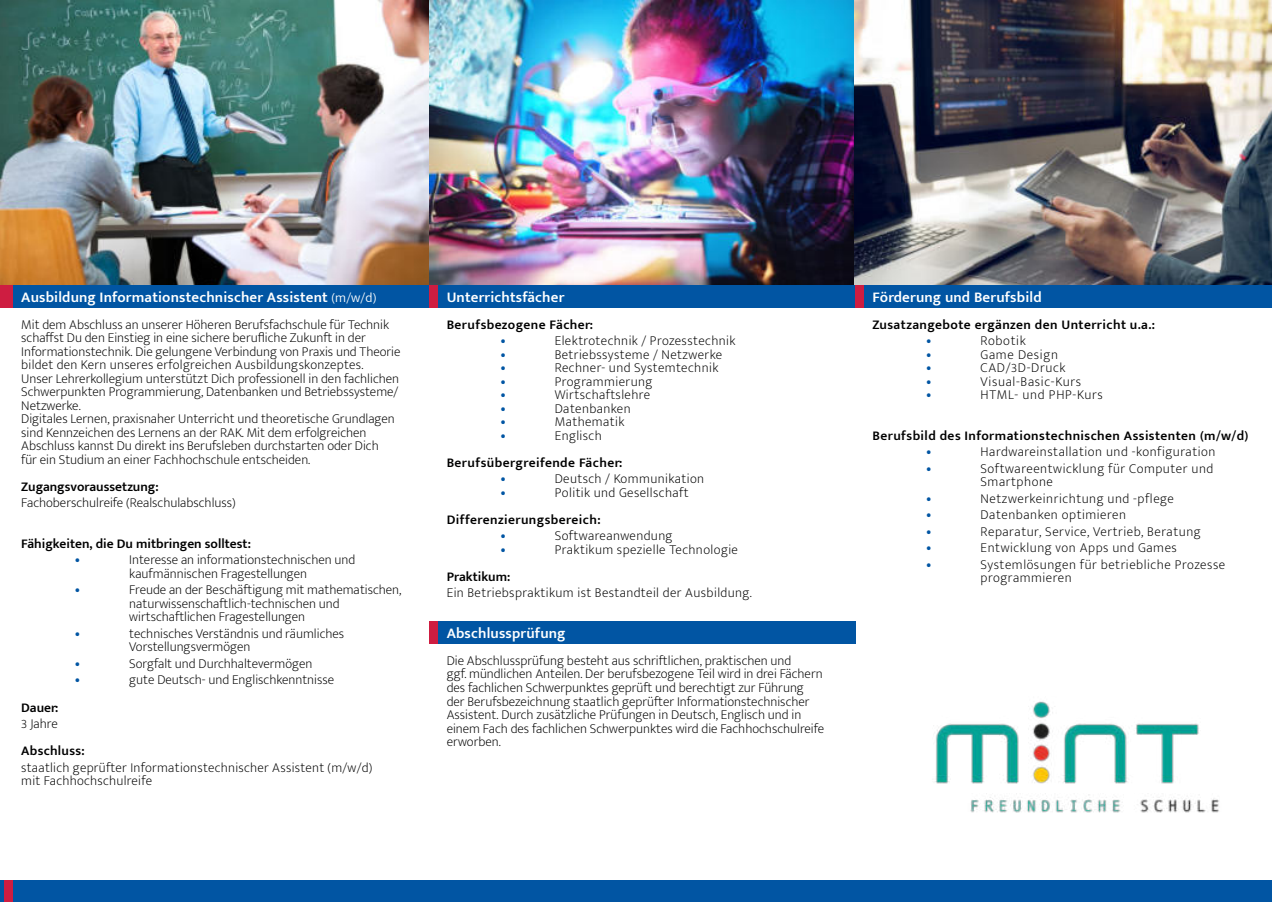
<style>
.page{position:relative;width:1272px;height:902px;background:#fff}
.page>*{position:absolute;margin:0;border:0;box-sizing:border-box;transform-origin:0 0}
.t1{font:600 15px "Mukta Mahee";letter-spacing:.01em;color:#fff}
.t2{font:200 13.5px/13.5px "Mukta Mahee";color:#000001}
.t3{font:200 13.5px "Mukta Mahee";letter-spacing:.03em;color:#000001}
.t4{font:200 13.5px/13.5px "Mukta Mahee";letter-spacing:.04em;color:#000001}
.t5{font:600 13.5px "Mukta Mahee";letter-spacing:.03em;color:#000001}
.t6{font:200 13.5px/13.5px "Mukta Mahee";letter-spacing:.02em;color:#000001}
.t7{font:600 13.5px "Mukta Mahee";color:#000001}
.t8{font:200 13.5px "Mukta Mahee";letter-spacing:.05em;color:#000001}
.t9{font:800 13.5px "Mukta Mahee";color:#0155a3}
.s1{font-weight:300;font-size:13.5px}
</style>
<div class="page">
<div style="left:434px;top:621px;width:421px;height:22px;background:#0155a3"></div>
<div style="left:429px;top:621px;width:9px;height:22px;background:#ce1d41"></div>
<img style="left:0;top:0;width:1271px;height:286px">
<div style="left:0;top:286px;width:1271px;height:22px;background:#0155a3"></div>
<div style="left:0;top:880px;width:1271px;height:21px;background:#0155a3"></div>
<div style="left:0;top:286px;width:13px;height:22px;background:#ce1d41"></div>
<div style="left:429px;top:286px;width:9px;height:22px;background:#ce1d41"></div>
<div style="left:855px;top:286px;width:8px;height:22px;background:#ce1d41"></div>
<img style="left:935px;top:701px;width:284px;height:112px">
<div style="left:4px;top:880px;width:9px;height:21px;background:#ce1d41"></div>
<p class="t1" style="left:21px;top:290px;width:356px">Ausbildung Informationstechnischer Assistent <span class="s1">(m/w/d)</span></p>
<p class="t2" style="left:21px;top:319px;width:381px">Mit dem Abschluss an unserer Höheren Berufsfachschule für Technik scha昀昀st Du den Einstieg in eine sichere beru昀氀iche Zukunft in der Informationstechnik. Die gelungene Verbindung von Praxis und Theorie bildet den Kern unseres erfolgreichen Ausbildungskonzeptes.<br>Unser Lehrerkollegium unterstützt Dich professionell in den fachlichen Schwerpunkten Programmierung, Datenbanken und Betriebssysteme/ Netzwerke.<br>Digitales Lernen, praxisnaher Unterricht und theoretische Grundlagen sind Kennzeichen des Lernens an der RAK. Mit dem erfolgreichen Abschluss kannst Du direkt ins Berufsleben durchstarten oder Dich<br>für ein Studium an einer Fachhochschule entscheiden.</p>
<p class="t7" style="left:21px;top:480px;width:139px">Zugangsvoraussetzung:</p>
<p class="t2" style="left:21px;top:497px;width:216px">Fachoberschulreife (Realschulabschluss)</p>
<p class="t7" style="left:21px;top:537px;width:231px">Fähigkeiten, die Du mitbringen solltest:</p>
<p class="t9" style="left:75px;top:551px;width:6px">•</p>
<p class="t2" style="left:129px;top:554px;width:227px">Interesse an informationstechnischen und kaufmännischen Fragestellungen</p>
<p class="t9" style="left:75px;top:581px;width:6px">•</p>
<p class="t2" style="left:129px;top:584px;width:273px">Freude an der Beschäftigung mit mathematischen, naturwissenschaftlich-technischen und wirtschaftlichen Fragestellungen</p>
<p class="t9" style="left:75px;top:625px;width:6px">•</p>
<p class="t2" style="left:129px;top:628px;width:216px">technisches Verständnis und räumliches<br>Vorstellungsvermögen</p>
<p class="t9" style="left:75px;top:655px;width:6px">•</p>
<p class="t2" style="left:129px;top:658px;width:184px">Sorgfalt und Durchhaltevermögen</p>
<p class="t9" style="left:75px;top:671px;width:6px">•</p>
<p class="t2" style="left:129px;top:674px;width:206px">gute Deutsch- und Englischkenntnisse</p>
<p class="t5" style="left:21px;top:701px;width:39px">Dauer:</p>
<p class="t2" style="left:21px;top:718px;width:38px">3 Jahre</p>
<p class="t5" style="left:21px;top:744px;width:65px">Abschluss:</p>
<p class="t6" style="left:21px;top:761px;width:352px">staatlich geprüfter Informationstechnischer Assistent (m/w/d) mit Fachhochschulreife</p>
<p class="t1" style="left:446px;top:290px;width:119px">Unterrichtsfächer</p>
<p class="t5" style="left:446px;top:318px;width:148px">Berufsbezogene Fächer:</p>
<p class="t9" style="left:500px;top:332px;width:6px">•</p>
<p class="t3" style="left:554px;top:335px;width:182px">Elektrotechnik / Prozesstechnik</p>
<p class="t9" style="left:500px;top:346px;width:6px">•</p>
<p class="t3" style="left:554px;top:349px;width:169px">Betriebssysteme / Netzwerke</p>
<p class="t9" style="left:500px;top:359px;width:6px">•</p>
<p class="t3" style="left:554px;top:362px;width:165px">Rechner- und Systemtechnik</p>
<p class="t9" style="left:500px;top:373px;width:6px">•</p>
<p class="t3" style="left:554px;top:376px;width:99px">Programmierung</p>
<p class="t9" style="left:500px;top:386px;width:6px">•</p>
<p class="t3" style="left:554px;top:386px;width:97px">Wirtschaftslehre</p>
<p class="t9" style="left:500px;top:400px;width:6px">•</p>
<p class="t3" style="left:554px;top:403px;width:77px">Datenbanken</p>
<p class="t9" style="left:500px;top:413px;width:6px">•</p>
<p class="t3" style="left:554px;top:416px;width:71px">Mathematik</p>
<p class="t9" style="left:500px;top:427px;width:6px">•</p>
<p class="t3" style="left:554px;top:430px;width:49px">Englisch</p>
<p class="t5" style="left:446px;top:456px;width:177px">Berufsübergreifende Fächer:</p>
<p class="t9" style="left:500px;top:470px;width:6px">•</p>
<p class="t3" style="left:554px;top:473px;width:151px">Deutsch / Kommunikation</p>
<p class="t9" style="left:500px;top:484px;width:6px">•</p>
<p class="t3" style="left:554px;top:487px;width:135px">Politik und Gesellschaft</p>
<p class="t5" style="left:446px;top:513px;width:155px">Differenzierungsbereich:</p>
<p class="t9" style="left:500px;top:527px;width:6px">•</p>
<p class="t3" style="left:554px;top:530px;width:119px">Softwareanwendung</p>
<p class="t9" style="left:500px;top:541px;width:6px">•</p>
<p class="t3" style="left:554px;top:544px;width:185px">Praktikum spezielle Technologie</p>
<p class="t7" style="left:446px;top:570px;width:65px">Praktikum:</p>
<p class="t3" style="left:446px;top:587px;width:307px">Ein Betriebspraktikum ist Bestandteil der Ausbildung.</p>
<p class="t1" style="left:446px;top:626px;width:120px">Abschlussprüfung</p>
<p class="t2" style="left:446px;top:655px;width:379px">Die Abschlussprüfung besteht aus schriftlichen, praktischen und<br>ggf. mündlichen Anteilen. Der berufsbezogene Teil wird in drei Fächern des fachlichen Schwerpunktes geprüft und berechtigt zur Führung der Berufsbezeichnung staatlich geprüfter Informationstechnischer Assistent. Durch zusätzliche Prüfungen in Deutsch, Englisch und in einem Fach des fachlichen Schwerpunktes wird die Fachhochschulreife erworben.</p>
<p class="t1" style="left:872px;top:290px;width:171px">Förderung und Berufsbild</p>
<p class="t5" style="left:872px;top:318px;width:284px">Zusatzangebote ergänzen den Unterricht u.a.:</p>
<p class="t9" style="left:926px;top:332px;width:6px">•</p>
<p class="t8" style="left:980px;top:335px;width:47px">Robotik</p>
<p class="t9" style="left:926px;top:346px;width:6px">•</p>
<p class="t8" style="left:980px;top:349px;width:79px">Game Design</p>
<p class="t9" style="left:926px;top:359px;width:6px">•</p>
<p class="t8" style="left:980px;top:362px;width:87px">CAD/3D-Druck</p>
<p class="t9" style="left:926px;top:373px;width:6px">•</p>
<p class="t8" style="left:980px;top:376px;width:102px">Visual-Basic-Kurs</p>
<p class="t9" style="left:926px;top:386px;width:6px">•</p>
<p class="t8" style="left:980px;top:389px;width:124px">HTML- und PHP-Kurs</p>
<p class="t5" style="left:872px;top:429px;width:377px">Berufsbild des Informationstechnischen Assistenten (m/w/d)</p>
<p class="t9" style="left:926px;top:443px;width:6px">•</p>
<p class="t4" style="left:980px;top:446px;width:236px">Hardwareinstallation und -konfiguration</p>
<p class="t9" style="left:926px;top:460px;width:6px">•</p>
<p class="t4" style="left:980px;top:463px;width:234px">Softwareentwicklung für Computer und<br>Smartphone</p>
<p class="t9" style="left:926px;top:490px;width:6px">•</p>
<p class="t4" style="left:980px;top:493px;width:195px">Netzwerkeinrichtung und -pflege</p>
<p class="t9" style="left:926px;top:506px;width:6px">•</p>
<p class="t4" style="left:980px;top:509px;width:147px">Datenbanken optimieren</p>
<p class="t9" style="left:926px;top:523px;width:6px">•</p>
<p class="t4" style="left:980px;top:526px;width:222px">Reparatur, Service, Vertrieb, Beratung</p>
<p class="t9" style="left:926px;top:539px;width:6px">•</p>
<p class="t4" style="left:980px;top:542px;width:198px">Entwicklung von Apps und Games</p>
<p class="t9" style="left:926px;top:556px;width:6px">•</p>
<p class="t4" style="left:980px;top:559px;width:246px">Systemlösungen für betriebliche Prozesse programmieren</p>
</div>
